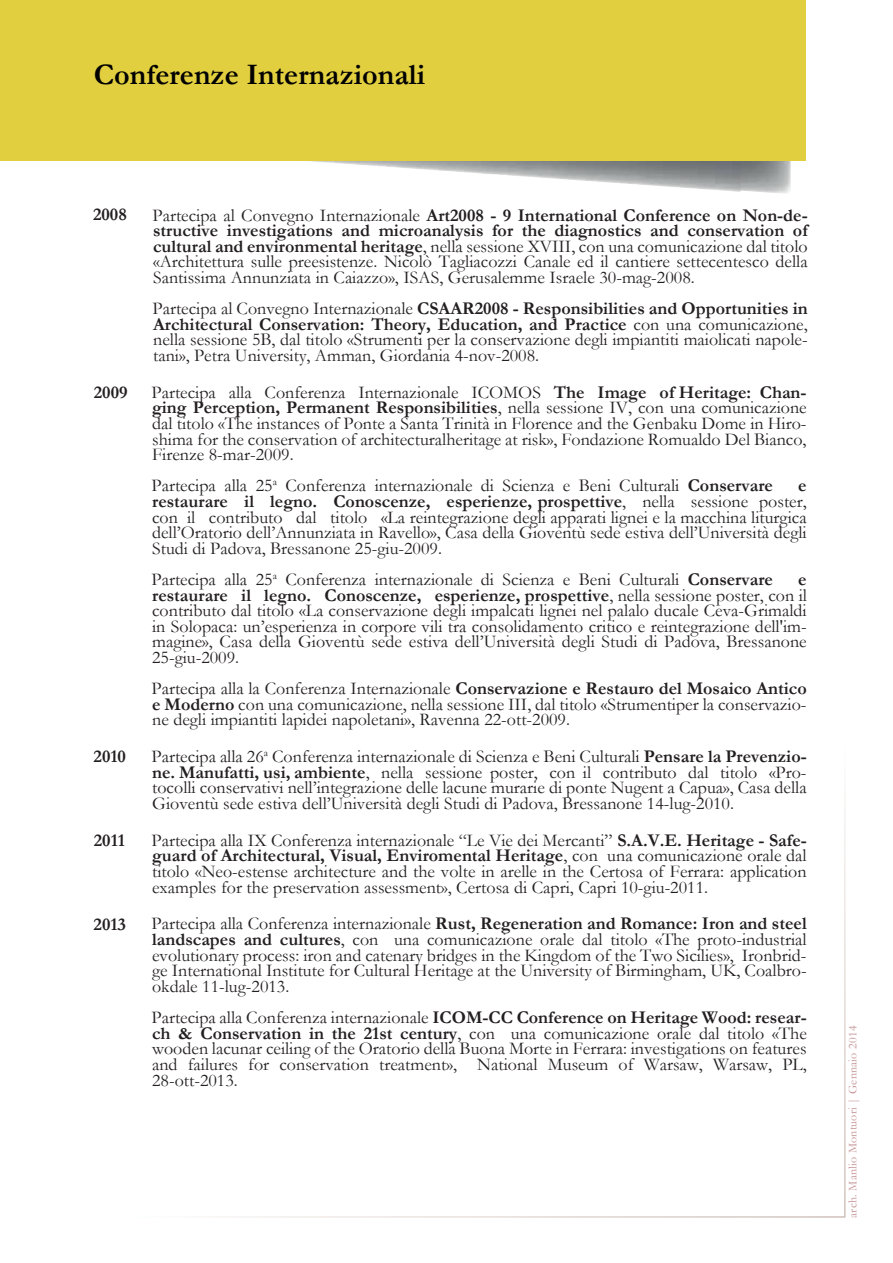
<style>
.page{position:relative;width:893px;height:1263px;background:#fff}
.page>*{position:absolute;margin:0;border:0;box-sizing:border-box;transform-origin:0 0}
.t1{font:700 30px "Garamond";color:#000}
.t2{font:18px/15.6px "Garamond";color:#231f20;text-align:justify}
.t3{font:700 18px "Garamond";color:#231f20}
.t4{font:12px "Garamond";letter-spacing:.02em;color:#c49192}
.s1{font-weight:700}
</style>
<div class="page">
<svg style="left:0;top:0;width:806px;height:194px;background:#e0d25a"></svg>
<svg style="left:221px;top:796px;width:625px;height:422px"></svg>
<h1 class="t1" style="left:94px;top:57px;width:333px">Conferenze Internazionali</h1>
<p class="t3" style="left:93px;top:204px;width:35px">2008</p>
<p class="t2" style="left:153px;top:207px;width:657px">Partecipa al Convegno Internazionale <span class="s1">Art2008 - 9 International Conference on Non-de&shy;structive investigations and microanalysis for the diagnostics and conservation of cultural and environmental heritage</span>, nella sessione XVIII, con una comunicazione dal titolo «Architettura sulle preesistenze. Nicolò Tagliacozzi Canale ed il cantiere settecentesco della Santissima Annunziata in Caiazzo», ISAS, Gerusalemme Israele 30-mag-2008.</p>
<p class="t2" style="left:153px;top:301px;width:657px">Partecipa al Convegno Internazionale <span class="s1">CSAAR2008 - Responsibilities and Opportunities in Architectural Conservation: Theory, Education, and Practice</span> con una comunicazione, nella sessione 5B, dal titolo «Strumenti per la conservazione degli impiantiti maiolicati napole&shy;tani», Petra University, Amman, Giordania 4-nov-2008.</p>
<p class="t3" style="left:94px;top:382px;width:35px">2009</p>
<p class="t2" style="left:152px;top:384px;width:657px">Partecipa alla Conferenza Internazionale ICOMOS <span class="s1">The Image of Heritage: Chan&shy;ging Perception, Permanent Responsibilities</span>, nella sessione IV, con una comunicazione dal titolo «The instances of Ponte a Santa Trinità in Florence and the Genbaku Dome in Hiro&shy;shima for the conservation of architecturalheritage at risk», Fondazione Romualdo Del Bianco, Firenze 8-mar-2009.</p>
<p class="t2" style="left:152px;top:478px;width:623px">Partecipa alla 25<sup>a</sup> Conferenza internazionale di Scienza e Beni Culturali <span class="s1">Conservare</span></p>
<p class="t2" style="left:152px;top:478px;width:656px;text-indent:646px"><span class="s1">e restaurare il legno. Conoscenze, esperienze, prospettive</span>, nella sessione poster, con il contributo dal titolo «La reintegrazione degli apparati lignei e la macchina liturgica dell’Oratorio dell’Annunziata in Ravello», Casa della Gioventù sede estiva dell’Università degli Studi di Padova, Bressanone 25-giu-2009.</p>
<p class="t2" style="left:152px;top:571px;width:623px">Partecipa alla 25<sup>a</sup> Conferenza internazionale di Scienza e Beni Culturali <span class="s1">Conservare</span></p>
<p class="t2" style="left:152px;top:571px;width:656px;text-indent:646px"><span class="s1">e restaurare il legno. Conoscenze, esperienze, prospettive</span>, nella sessione poster, con il contributo dal titolo «La conservazione degli impalcati lignei nel palalo ducale Ceva-Grimaldi in Solopaca: un’esperienza in corpore vili tra consolidamento critico e reintegrazione dell'im&shy;magine», Casa della Gioventù sede estiva dell’Università degli Studi di Padova, Bressanone 25-giu-2009.</p>
<p class="t2" style="left:152px;top:680px;width:657px">Partecipa alla la Conferenza Internazionale <span class="s1">Conservazione e Restauro del Mosaico Antico e Moderno</span> con una comunicazione, nella sessione III, dal titolo «Strumentiper la conservazio&shy;ne degli impiantiti lapidei napoletani», Ravenna 22-ott-2009.</p>
<p class="t3" style="left:94px;top:746px;width:34px">2010</p>
<p class="t2" style="left:152px;top:748px;width:657px">Partecipa alla 26<sup>a</sup> Conferenza internazionale di Scienza e Beni Culturali <span class="s1">Pensare la Prevenzio&shy;ne. Manufatti, usi, ambiente</span>, nella sessione poster, con il contributo dal titolo «Pro&shy;tocolli conservativi nell’integrazione delle lacune murarie di ponte Nugent a Capua», Casa della Gioventù sede estiva dell’Università degli Studi di Padova, Bressanone 14-lug-2010.</p>
<p class="t3" style="left:94px;top:829px;width:33px">2011</p>
<p class="t2" style="left:152px;top:832px;width:657px">Partecipa alla IX Conferenza internazionale “Le Vie dei Mercanti” <span class="s1">S.A.V.E. Heritage - Safe&shy;guard of Architectural, Visual, Enviromental Heritage</span>, con una comunicazione orale dal titolo «Neo-estense architecture and the volte in arelle in the Certosa of Ferrara: application examples for the preservation assessment», Certosa di Capri, Capri 10-giu-2011.</p>
<p class="t3" style="left:94px;top:913px;width:34px">2013</p>
<p class="t2" style="left:152px;top:916px;width:657px">Partecipa alla Conferenza internazionale <span class="s1">Rust, Regeneration and Romance: Iron and steel landscapes and cultures</span>, con una comunicazione orale dal titolo «The proto-industrial evolutionary process: iron and catenary bridges in the Kingdom of the Two Sicilies», Ironbrid&shy;ge International Institute for Cultural Heritage at the University of Birmingham, UK, Coalbro&shy;okdale 11-lug-2013.</p>
<p class="t2" style="left:152px;top:1009px;width:657px">Partecipa alla Conferenza internazionale <span class="s1">ICOM-CC Conference on Heritage Wood: resear&shy;ch &amp; Conservation in the 21st century</span>, con una comunicazione orale dal titolo «The wooden lacunar ceiling of the Oratorio della Buona Morte in Ferrara: investigations on features and failures for conservation treatment», National Museum of Warsaw, Warsaw, PL, 28-ott-2013.</p>
<p class="t4" style="left:846px;top:1218px;width:193px;rotate:-90deg">arch. Manlio Montuori | Gennaio 2014</p>
</div>
